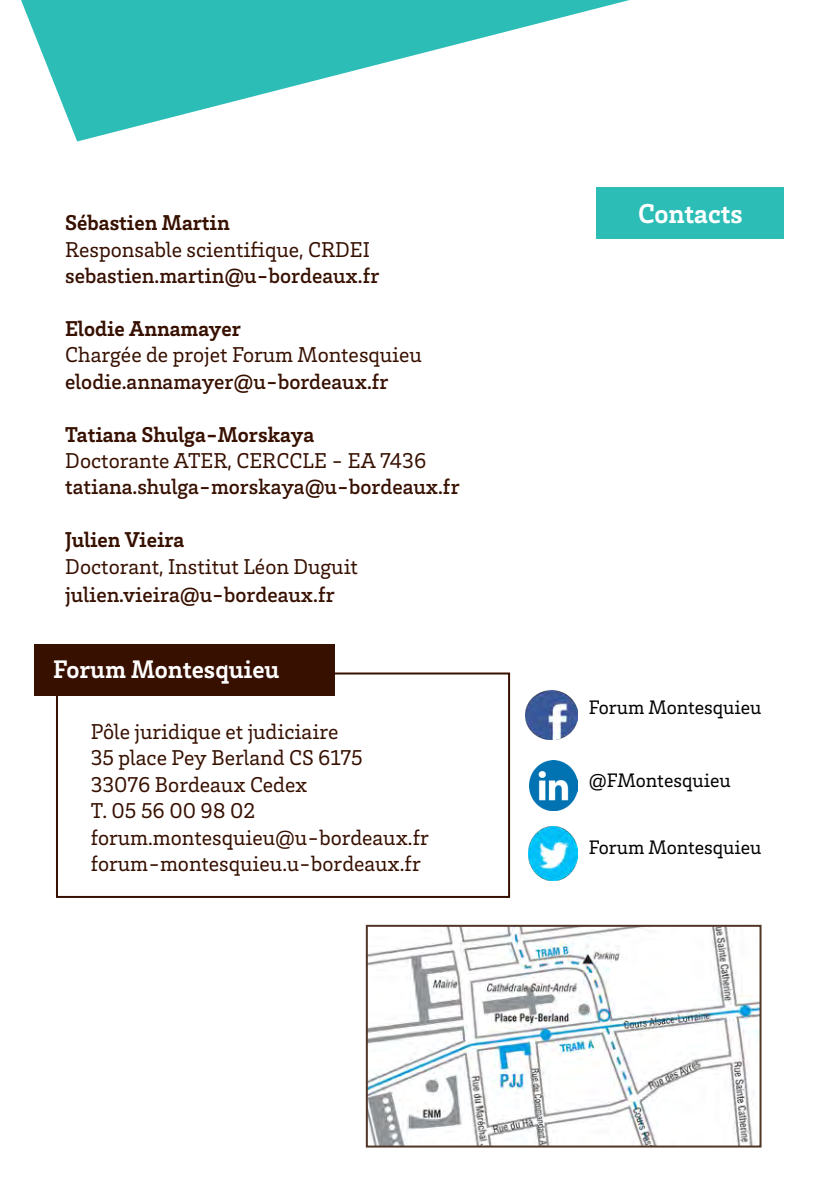
<style>
.page{position:relative;width:840px;height:1191px;background:#fff}
.page>*{position:absolute;margin:0;border:0;box-sizing:border-box;transform-origin:0 0}
.t1{font:700 28px "Brix Slab";color:#fff}
.t2{font:700 26px "Brix Slab";color:#fff}
.t3{font:22px/26.4px "Brix Slab";color:#371000}
.t4{font:500 22px "Brix Slab";color:#371000}
.t5{font:700 22px "Brix Slab";color:#371000}
.t6{font:20px "Brix Slab";color:#000}
</style>
<div class="page">
<img style="left:368px;top:927px;width:390px;height:217px">
<div style="left:365px;top:924px;width:396px;height:223px;border:2px solid #513628"></div>
<div style="left:34px;top:644px;width:300px;height:51px;background:#371000"></div>
<div style="left:56px;top:672px;width:454px;height:226px;border:2px solid #371000"></div>
<div style="left:595px;top:187px;width:187px;height:51px;background:#2cbdb7"></div>
<svg style="left:21px;top:0;width:608px;height:141px"></svg>
<img style="left:525px;top:690px;width:52px;height:49px">
<img style="left:529px;top:760px;width:48px;height:50px">
<img style="left:528px;top:826px;width:49px;height:54px">
<p class="t5" style="left:65px;top:208px;width:166px">Sébastien Martin</p>
<p class="t3" style="left:65px;top:235px;width:306px">Responsable scientifique, CRDEI</p>
<p class="t4" style="left:65px;top:261px;width:315px">sebastien.martin@u-bordeaux.fr</p>
<p class="t5" style="left:65px;top:314px;width:177px">Elodie Annamayer</p>
<p class="t3" style="left:65px;top:341px;width:358px">Chargée de projet Forum Montesquieu</p>
<p class="t4" style="left:65px;top:367px;width:324px">elodie.annamayer@u-bordeaux.fr</p>
<p class="t5" style="left:65px;top:420px;width:250px">Tatiana Shulga-Morskaya</p>
<p class="t3" style="left:65px;top:446px;width:362px">Doctorante ATER, CERCCLE - EA 7436</p>
<p class="t4" style="left:65px;top:473px;width:395px">tatiana.shulga-morskaya@u-bordeaux.fr</p>
<p class="t5" style="left:65px;top:525px;width:121px">Julien Vieira</p>
<p class="t3" style="left:65px;top:552px;width:294px">Doctorant, Institut Léon Duguit</p>
<p class="t4" style="left:65px;top:581px;width:271px">julien.vieira@u-bordeaux.fr</p>
<p class="t2" style="left:53px;top:652px;width:227px">Forum Montesquieu</p>
<p class="t3" style="left:91px;top:717px;width:340px">Pôle juridique et judiciaire<br>35 place Pey Berland CS 6175<br>33076 Bordeaux Cedex<br>T. 05 56 00 98 02 forum.montesquieu@u-bordeaux.fr forum-montesquieu.u-bordeaux.fr</p>
<p class="t1" style="left:637px;top:195px;width:106px">Contacts</p>
<p class="t6" style="left:588px;top:694px;width:174px">Forum Montesquieu</p>
<p class="t6" style="left:588px;top:768px;width:143px">@FMontesquieu</p>
<p class="t6" style="left:588px;top:834px;width:174px">Forum Montesquieu</p>
</div>
